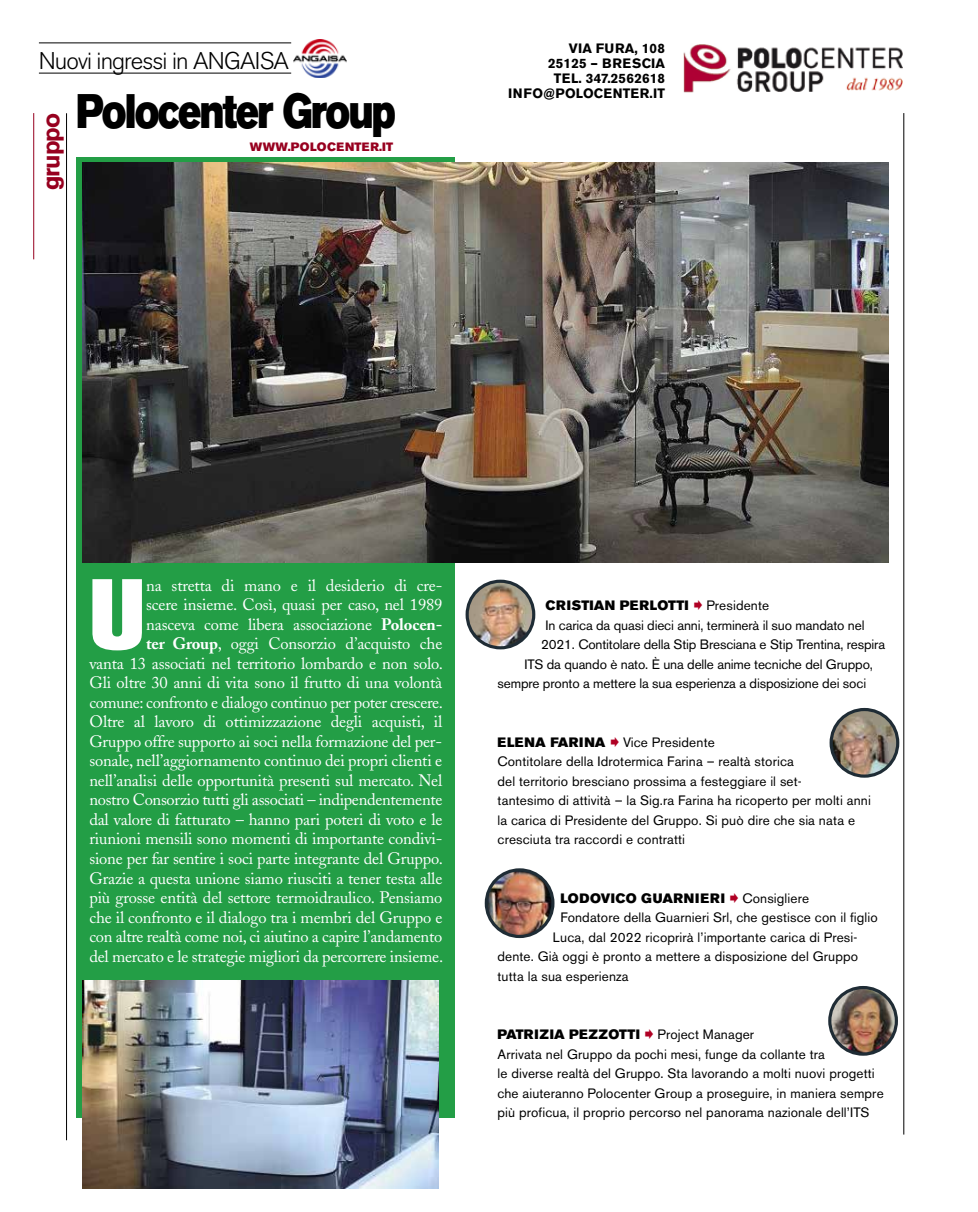
<style>
.page{position:relative;width:978px;height:1212px;background:#fff}
.page>*{position:absolute;margin:0;border:0;box-sizing:border-box;transform-origin:0 0}
.t1{font:800 99.3px "Akzidenz Grotesk BE";color:#fff}
.t2{font:48px "Akzidenz Grotesk BE Super";letter-spacing:-.04em;color:#000;scale:.8 1}
.t3{font:300 24px "Akzidenz Grotesk BE";letter-spacing:-.04em;color:#000}
.t4{font:700 24px "Akzidenz Grotesk BE";letter-spacing:-.04em;color:#97001f}
.t5{font:16.5px/19.5px "Adobe Caslon";letter-spacing:-.01em;color:#fff;text-align:right}
.t6{font:13.5px/19.5px "Akzidenz Grotesk BE";letter-spacing:.01em;color:#000}
.t7{font:13.5px "Akzidenz Grotesk BE";letter-spacing:-.01em;color:#000}
.t8{font:13.5px "Akzidenz Grotesk BE Super";letter-spacing:.03em;color:#000}
.t9{font:700 13.5px/15px "Akzidenz Grotesk BE";letter-spacing:.01em;color:#000;text-align:right}
.t10{font:12px "Akzidenz Grotesk BE Super";letter-spacing:.035em;color:#97001f}
.s1{font-weight:700}
.s2{color:#b00024}
.s3{font-family:"Akzidenz Grotesk BE"}
.s4{font-family:"Akzidenz Grotesk BE Super"}
</style>
<div class="page">
<hr style="left:904px;top:113px;width:1px;height:1021px;background:#000">
<hr style="left:66px;top:113px;width:1px;height:1027px;background:#000">
<div style="left:77px;top:157px;width:378px;height:960px;background:#239e46"></div>
<hr style="left:39px;top:43px;width:252px;height:1px;background:#000">
<hr style="left:39px;top:73px;width:252px;height:1px;background:#000">
<img style="left:293px;top:40px;width:53px;height:38px">
<img style="left:83px;top:163px;width:805px;height:399px">
<hr style="left:33px;top:113px;width:1px;height:146px;background:#97001f">
<img style="left:683px;top:44px;width:219px;height:49px">
<img style="left:486px;top:870px;width:67px;height:66px;border-radius:33px">
<div style="left:485px;top:868px;width:69px;height:70px;border:3px solid #1f2c35;border-radius:50%"></div>
<img style="left:467px;top:581px;width:67px;height:67px;border-radius:33px">
<div style="left:466px;top:580px;width:69px;height:69px;border:3px solid #1f2c35;border-radius:50%"></div>
<img style="left:830px;top:987px;width:66px;height:67px;border-radius:33px">
<div style="left:828px;top:986px;width:70px;height:70px;border:3px solid #1f2c35;border-radius:50%"></div>
<img style="left:831px;top:709px;width:67px;height:67px;border-radius:33px">
<div style="left:830px;top:708px;width:69px;height:70px;border:3px solid #1f2c35;border-radius:50%"></div>
<img style="left:82px;top:981px;width:356px;height:208px">
<h3 class="t3" style="left:39px;top:47px;width:251px">Nuovi ingressi in ANGAISA</h3>
<h3 class="t4" style="left:37px;top:190px;width:79px;rotate:-90deg">gruppo</h3>
<h2 class="t2" style="left:76px;top:83px;width:401px">Polocenter Group</h2>
<p class="t10" style="left:250px;top:139px;width:145px">WWW.POLOCENTER.IT</p>
<p class="t9" style="left:508px;top:41px;width:159px">VIA FURA, 108<br>25125 – BRESCIA<br>TEL. 347.2562618<br>INFO@POLOCENTER.IT</p>
<p class="t5" style="left:89px;top:576px;width:355px">na stretta di mano e il desiderio di cre-<br>scere insieme. Così, quasi per caso, nel 1989<br>nasceva come libera associazione <span class="s1">Polocen-<br>ter Group</span>, oggi Consorzio d’acquisto che<br>vanta 13 associati nel territorio lombardo e non solo.<br>Gli oltre 30 anni di vita sono il frutto di una volontà comune: confronto e dialogo continuo per poter crescere.<br>Oltre al lavoro di ottimizzazione degli acquisti, il Gruppo offre supporto ai soci nella formazione del per&shy;sonale, nell’aggiornamento continuo dei propri clienti e nell’analisi delle opportunità presenti sul mercato. Nel nostro Consorzio tutti gli associati – indipendentemente dal valore di fatturato – hanno pari poteri di voto e le riunioni mensili sono momenti di importante condivi&shy;sione per far sentire i soci parte integrante del Gruppo.<br>Grazie a questa unione siamo riusciti a tener testa alle più grosse entità del settore termoidraulico. Pensiamo che il confronto e il dialogo tra i membri del Gruppo e con altre realtà come noi, ci aiutino a capire l’andamento del mercato e le strategie migliori da percorrere insieme.</p>
<h1 class="t1" style="left:89px;top:557px;width:57px">U</h1>
<p class="t8" style="left:545px;top:598px;width:225px">CRISTIAN PERLOTTI <span class="s2">◻</span> <span class="s3">Presidente</span></p>
<p class="t7" style="left:545px;top:617px;width:321px">In carica da quasi dieci anni, terminerà il suo mandato nel</p>
<p class="t7" style="left:541px;top:637px;width:346px">2021. Contitolare della Stip Bresciana e Stip Trentina, respira</p>
<p class="t7" style="left:524px;top:656px;width:350px">ITS da quando è nato. È una delle anime tecniche del Gruppo,</p>
<p class="t7" style="left:497px;top:676px;width:370px">sempre pronto a mettere la sua esperienza a disposizione dei soci</p>
<p class="t6" style="left:497px;top:732px;width:375px"><span class="s4">ELENA FARINA</span> <span class="s2">◻</span> Vice Presidente<br>Contitolare della Idrotermica Farina – realtà storica<br>del territorio bresciano prossima a festeggiare il set-<br>tantesimo di attività – la Sig.ra Farina ha ricoperto per molti anni la carica di Presidente del Gruppo. Si può dire che sia nata e cresciuta tra raccordi e contratti</p>
<p class="t8" style="left:560px;top:890px;width:250px">LODOVICO GUARNIERI <span class="s2">◻</span> <span class="s3">Consigliere</span></p>
<p class="t6" style="left:560px;top:908px;width:319px">Fondatore della Guarnieri Srl, che gestisce con il figlio</p>
<p class="t6" style="left:553px;top:927px;width:306px">Luca, dal 2022 ricoprirà l’importante carica di Presi-</p>
<p class="t6" style="left:497px;top:947px;width:362px">dente. Già oggi è pronto a mettere a disposizione del Gruppo</p>
<p class="t6" style="left:497px;top:966px;width:133px">tutta la sua esperienza</p>
<p class="t8" style="left:497px;top:1027px;width:258px">PATRIZIA PEZZOTTI <span class="s2">◻</span> <span class="s3">Project Manager</span></p>
<p class="t6" style="left:497px;top:1044px;width:388px">Arrivata nel Gruppo da pochi mesi, funge da collante tra<br>le diverse realtà del Gruppo. Sta lavorando a molti nuovi progetti che aiuteranno Polocenter Group a proseguire, in maniera sempre più proficua, il proprio percorso nel panorama nazionale dell’ITS</p>
</div>
